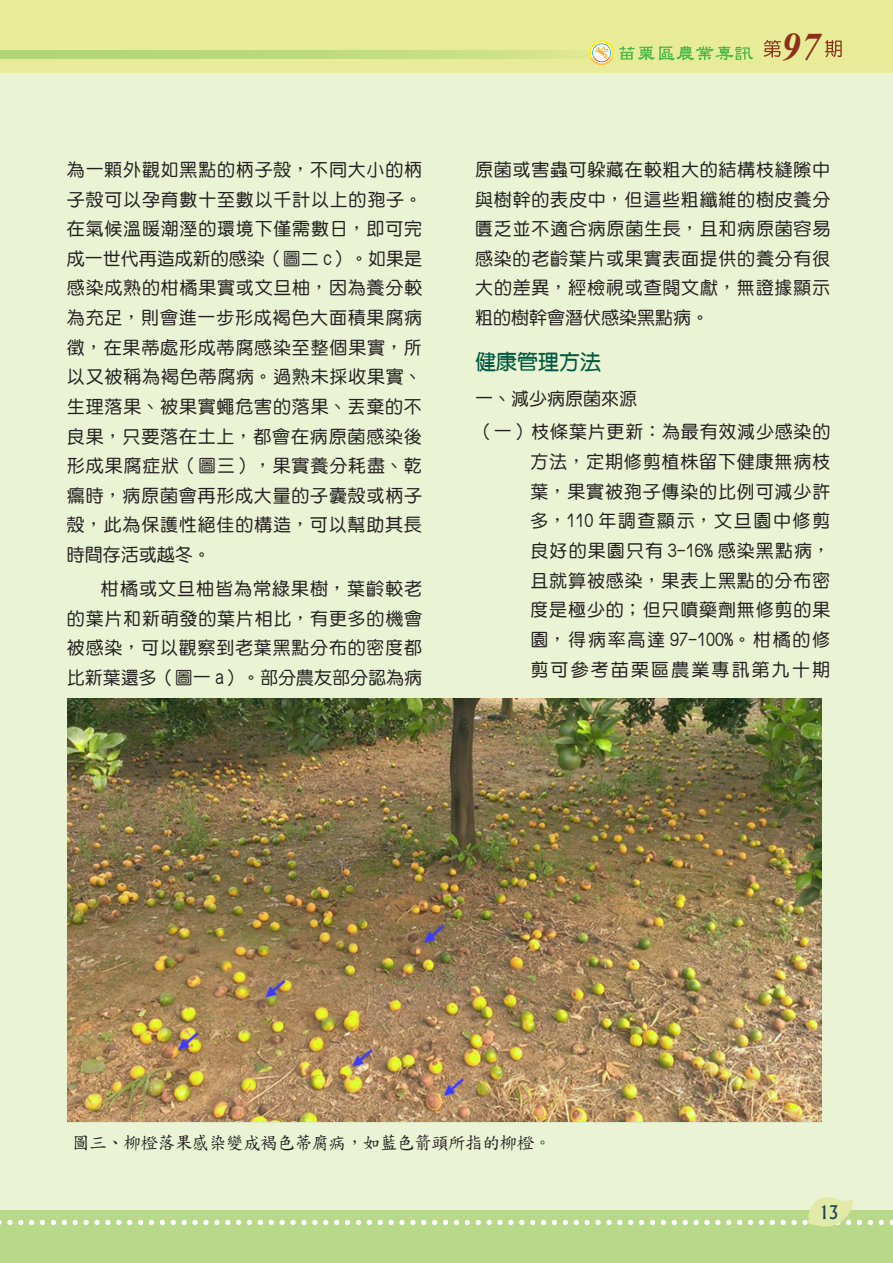
<style>
.page{position:relative;width:893px;height:1263px;background:#fff}
.page>*{position:absolute;margin:0;border:0;box-sizing:border-box;transform-origin:0 0}
.t1{font:italic 700 39px "Times New Roman";color:#8d2f1a}
.t2{font:21px "DF Yuan Bd HK BF";color:#005940}
.t3{font:18px/29.7px "DF Yuan Md HK BF";letter-spacing:.045em;color:#231f20;text-align:justify}
.t4{font:18px "DF Kai Shu SB Estd BF";letter-spacing:-.05em;color:#231f20}
.t5{font:18px "DF Yuan Md HK BF";color:#231f20}
.t6{font:500 18px "Albertus";color:#174859;scale:.9 1}
</style>
<div class="page">
<div style="left:0;top:66px;width:893px;height:1146px;background:#eaf3d4"></div>
<img style="left:68px;top:699px;width:753px;height:423px">
<div style="left:0;top:1210px;width:893px;height:53px;background:#b8d989"></div>
<div style="left:0;top:0;width:893px;height:72px;background:#e8ec99"></div>
<svg style="left:0;top:50px;width:590px;height:8px;background:#c0db7f"></svg>
<svg style="left:764px;top:40px;width:17px;height:18px"></svg>
<svg style="left:825px;top:40px;width:17px;height:17px"></svg>
<svg style="left:590px;top:41px;width:163px;height:24px"></svg>
<svg style="left:0;top:1197px;width:893px;height:30px"></svg>
<p class="t3" style="left:67px;top:155px;width:357px">為一顆外觀如黑點的柄子殼，不同大小的柄子殼可以孕育數十至數以千計以上的孢子。在氣候溫暖潮溼的環境下僅需數日，即可完成一世代再造成新的感染（圖二 c）。如果是感染成熟的柑橘果實或文旦柚，因為養分較為充足，則會進一步形成褐色大面積果腐病徵，在果蒂處形成蒂腐感染至整個果實，所以又被稱為褐色蒂腐病。過熟未採收果實、生理落果、被果實蠅危害的落果、丟棄的不良果，只要落在土上，都會在病原菌感染後形成果腐症狀（圖三），果實養分耗盡、乾癟時，病原菌會再形成大量的子囊殼或柄子殼，此為保護性絕佳的構造，可以幫助其長時間存活或越冬。</p>
<p class="t3" style="left:67px;top:574px;width:357px;text-indent:34px">柑橘或文旦柚皆為常綠果樹，葉齡較老的葉片和新萌發的葉片相比，有更多的機會被感染，可以觀察到老葉黑點分布的密度都比新葉還多（圖一 a）。部分農友部分認為病</p>
<h1 class="t1" style="left:781px;top:19px;width:40px">97</h1>
<p class="t3" style="left:475px;top:155px;width:357px">原菌或害蟲可躲藏在較粗大的結構枝縫隙中與樹幹的表皮中，但這些粗纖維的樹皮養分匱乏並不適合病原菌生長，且和病原菌容易感染的老齡葉片或果實表面提供的養分有很大的差異，經檢視或查閱文獻，無證據顯示粗的樹幹會潛伏感染黑點病。</p>
<p class="t2" style="left:475px;top:351px;width:127px">健康管理方法</p>
<p class="t5" style="left:475px;top:389px;width:163px">一、減少病原菌來源</p>
<p class="t3" style="left:530px;top:417px;width:301px;text-indent:-55px">（一）枝條葉片更新：為最有效減少感染的方法，定期修剪植株留下健康無病枝葉，果實被孢子傳染的比例可減少許多，110 年調查顯示，文旦園中修剪良好的果園只有 3-16% 感染黑點病，且就算被感染，果表上黑點的分布密度是極少的；但只噴藥劑無修剪的果園，得病率高達 97-100%。柑橘的修剪可參考苗栗區農業專訊第九十期</p>
<p class="t4" style="left:72px;top:1134px;width:481px">圖三、柳橙落果感染變成褐色蒂腐病，如藍色箭頭所指的柳橙。</p>
<p class="t6" style="left:819px;top:1201px;width:23px">13</p>
</div>
